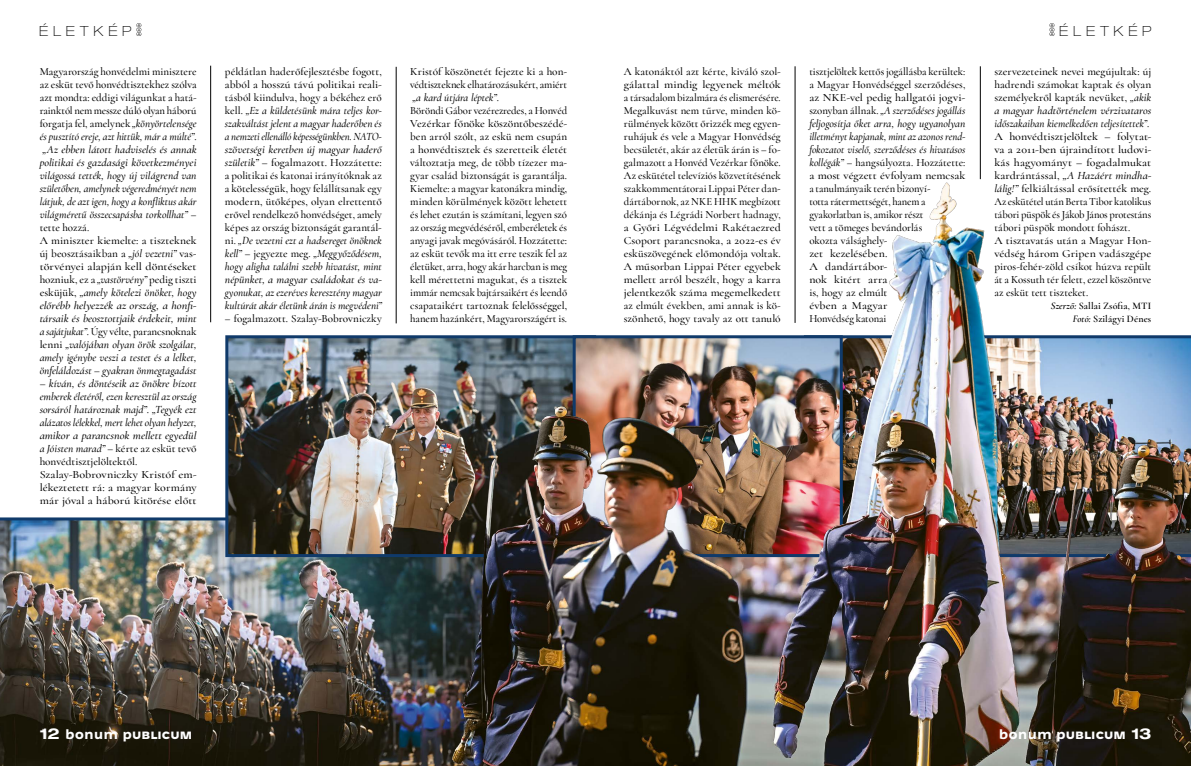
<style>
.page{position:relative;width:1191px;height:766px;background:#fff}
.page>*{position:absolute;margin:0;border:0;box-sizing:border-box;transform-origin:0 0}
.t1{font:700 14px "Westeinde Caption";letter-spacing:.005em;color:#fff}
.t2{font:100 expanded 14px "Helvetica Neue LT Pro";letter-spacing:.35em;color:#000}
.t3{font:500 11px/13px "Cormorant";color:#000}
.t4{font:italic 500 11px/13px "Cormorant";color:#000;text-align:justify}
.t5{font:italic 500 11px/13px "Cormorant";color:#000;scale:1.04 1}
.t6{font:600 10px/13px "Cormorant";letter-spacing:.015em;color:#000;text-align:right}
.s1{font-style:normal}
.s2{font-style:italic}
.s3{font-family:"Helvetica Neue LT Pro";font-stretch:expanded;font-size:15px}
</style>
<div class="page">
<img style="left:0;top:517px;width:438px;height:248px">
<img style="left:229px;top:339px;width:209px;height:214px">
<div style="left:225px;top:335px;width:371px;height:222px;border:3px solid #103a6a"></div>
<img style="left:438px;top:182px;width:753px;height:583px">
<hr style="left:210px;top:66px;width:1px;height:256px;background:#000">
<hr style="left:396px;top:67px;width:1px;height:256px;background:#000">
<hr style="left:795px;top:66px;width:1px;height:257px;background:#000">
<hr style="left:980px;top:66px;width:1px;height:113px;background:#000">
<svg style="left:1049px;top:23px;width:5px;height:13px"></svg>
<svg style="left:136px;top:23px;width:6px;height:13px"></svg>
<p class="t2" style="left:39px;top:23px;width:94px">ÉLETKÉP</p>
<p class="t4" style="left:40px;top:65px;width:159px;text-align:left"><span class="s1">Magyarország honvédelmi minisztere az esküt tevő honvédtisztekhez szólva azt mondta: eddigi világunkat a hatá&shy;rainktól nem messze dúló olyan háború forgatja fel, amelynek</span> „könyörtelensége és pusztító ereje, azt hittük, már a múlté”<span class="s1">. </span>„Az ebben látott hadviselés és annak politikai és gazdasági következményei világossá tették, hogy új világrend van születőben, amelynek végeredményét nem látjuk, de azt igen, hogy a konfliktus akár világméretű összecsapásba torkollhat” <span class="s1">– tette hozzá.<br>A miniszter kiemelte: a tiszteknek új beosztásaikban a</span> „jól vezetni” <span class="s1">vas&shy;törvényei alapján kell döntéseket hozniuk, ez a</span> „vastörvény” <span class="s1">pedig tiszti esküjük,</span> „amely kötelezi önöket, hogy előrébb helyezzék az ország, a honfi&shy;társaik és beosztottjaik érdekeit, mint a sajátjukat”<span class="s1">. Úgy vélte, parancsnoknak lenni</span> „valójában olyan örök szolgálat, amely igénybe veszi a testet és a lelket, önfeláldozást – gyakran önmegtagadást</p>
<p class="t5" style="left:40px;top:377px;width:152px">– kíván, és döntéseik az önökre bízott emberek életéről, ezen keresztül az ország sorsáról határoznak majd”<span class="s1">.</span> „Tegyék ezt alázatos lélekkel, mert lehet olyan helyzet, amikor a parancsnok mellett egyedül a Jóisten marad” <span class="s1">– kérte az esküt tevő honvédtisztjelöltektől.<br>Szalay-Bobrovniczky Kristóf em&shy;lékeztetett rá: a magyar kormány már jóval a háború kitörése előtt</span></p>
<p class="t4" style="left:225px;top:65px;width:158px"><span class="s1">példátlan haderőfejlesztésbe fogott, abból a hosszú távú politikai reali&shy;tásból kiindulva, hogy a békéhez erő kell.</span> „Ez a küldetésünk mára teljes kor&shy;szakváltást jelent a magyar haderőben és a nemzeti ellenálló képességünkben. NATO&shy;szövetségi keretben új magyar haderő születik” <span class="s1">– fogalmazott. Hozzátette: a politikai és katonai irányítóknak az a kötelességük, hogy felállítsanak egy modern, ütőképes, olyan elrettentő erővel rendelkező honvédséget, amely képes az ország biztonságát garantál&shy;ni.</span> „De vezetni ezt a hadsereget önöknek kell” <span class="s1">– jegyezte meg.</span> „Meggyőződésem, hogy aligha találni szebb hivatást, mint népünket, a magyar családokat és va&shy;gyonukat, az ezeréves keresztény magyar kultúrát akár életünk árán is megvédeni”</p>
<p class="t3" style="left:225px;top:312px;width:158px">– fogalmazott. Szalay-Bobrovniczky</p>
<p class="t3" style="left:410px;top:65px;width:158px">Kristóf köszönetét fejezte ki a hon&shy;védtiszteknek elhatározásukért, amiért <span class="s2">„a kard útjára léptek”</span>.<br>Böröndi Gábor vezérezredes, a Honvéd Vezérkar főnöke köszöntőbeszédé&shy;ben arról szólt, az eskü nem csupán a honvédtisztek és szeretteik életét változtatja meg, de több tízezer ma&shy;gyar család biztonságát is garantálja.<br>Kiemelte: a magyar katonákra mindig, minden körülmények között lehetett és lehet ezután is számítani, legyen szó az ország megvédéséről, emberéletek és anyagi javak megóvásáról. Hozzátette: az esküt tevők ma itt erre teszik fel az életüket, arra, hogy akár harcban is meg kell mérettetni magukat, és a tisztek immár nemcsak bajtársaikért és leendő csapataikért tartoznak felelősséggel, hanem hazánkért, Magyarországért is.</p>
<p class="t3" style="left:624px;top:65px;width:158px;text-align:justify">A katonáktól azt kérte, kiváló szol&shy;gálattal mindig legyenek méltók a társadalom bizalmára és elismerésére.<br>Megalkuvást nem tűrve, minden kö&shy;rülmények között őrizzék meg egyen&shy;ruhájuk és vele a Magyar Honvédség becsületét, akár az életük árán is – fo&shy;galmazott a Honvéd Vezérkar főnöke.<br>Az eskütétel televíziós közvetítésének szakkommentátorai Lippai Péter dan&shy;dártábornok, az NKE HHK megbízott dékánja és Légrádi Norbert hadnagy, a Győri Légvédelmi Rakétaezred Csoport parancsnoka, a 2022-es év esküszövegének előmondója voltak.<br>A műsorban Lippai Péter egyebek mellett arról beszélt, hogy a karra jelentkezők száma megemelkedett az elmúlt években, ami annak is kö&shy;szönhető, hogy tavaly az ott tanuló</p>
<p class="t3" style="left:809px;top:65px;width:158px">tisztjelöltek kettős jogállásba kerültek: a Magyar Honvédséggel szerződéses, az NKE-vel pedig hallgatói jogvi&shy;szonyban állnak. <span class="s2">„A szerződéses jogállás feljogosítja őket arra, hogy ugyanolyan illetményt kapjanak, mint az azonos rend&shy;fokozatot viselő, szerződéses és hivatásos kollégák”</span> – hangsúlyozta. Hozzátette: a most végzett évfolyam nemcsak a tanulmányaik terén bizonyí-<br>totta rátermettségét, hanem a gyakorlatban is, amikor részt<br>vett a tömeges bevándorlás<br>okozta válsághely-<br>zet kezelésében.<br>A dandártábor-<br>nok kitért arra<br>is, hogy az elmúlt<br>évben a Magyar<br>Honvédség katonai</p>
<p class="t2" style="left:1059px;top:23px;width:94px">ÉLETKÉP</p>
<p class="t3" style="left:994px;top:65px;width:158px">szervezeteinek nevei megújultak: új hadrendi számokat kaptak és olyan személyekről kapták nevüket, <span class="s2">„akik a magyar hadtörténelem vérzivataros időszakaiban kiemelkedően teljesítettek”</span>.<br>A honvédtisztjelöltek – folytat&shy;va a 2011-ben újraindított ludovi&shy;kás hagyományt – fogadalmukat kardrántással, <span class="s2">„A Hazáért mindha&shy;lálig!”</span> felkiáltással erősítették meg.<br>Az eskütétel után Berta Tibor katolikus tábori püspök és Jákob János protestáns tábori püspök mondott fohászt.<br>A tisztavatás után a Magyar Hon&shy;védség három Gripen vadászgépe piros-fehér-zöld csíkot húzva repült át a Kossuth tér felett, ezzel köszöntve az esküt tett tiszteket.</p>
<p class="t6" style="left:1051px;top:299px;width:102px"><span class="s2">Szerző:</span> Sallai Zsófia, MTI<br><span class="s2">Fotó:</span> Szilágyi Dénes</p>
<p class="t1" style="left:40px;top:722px;width:154px"><span class="s3">12</span> bonum publicum</p>
<p class="t1" style="left:998px;top:722px;width:154px">bonum publicum <span class="s3">13</span></p>
</div>
